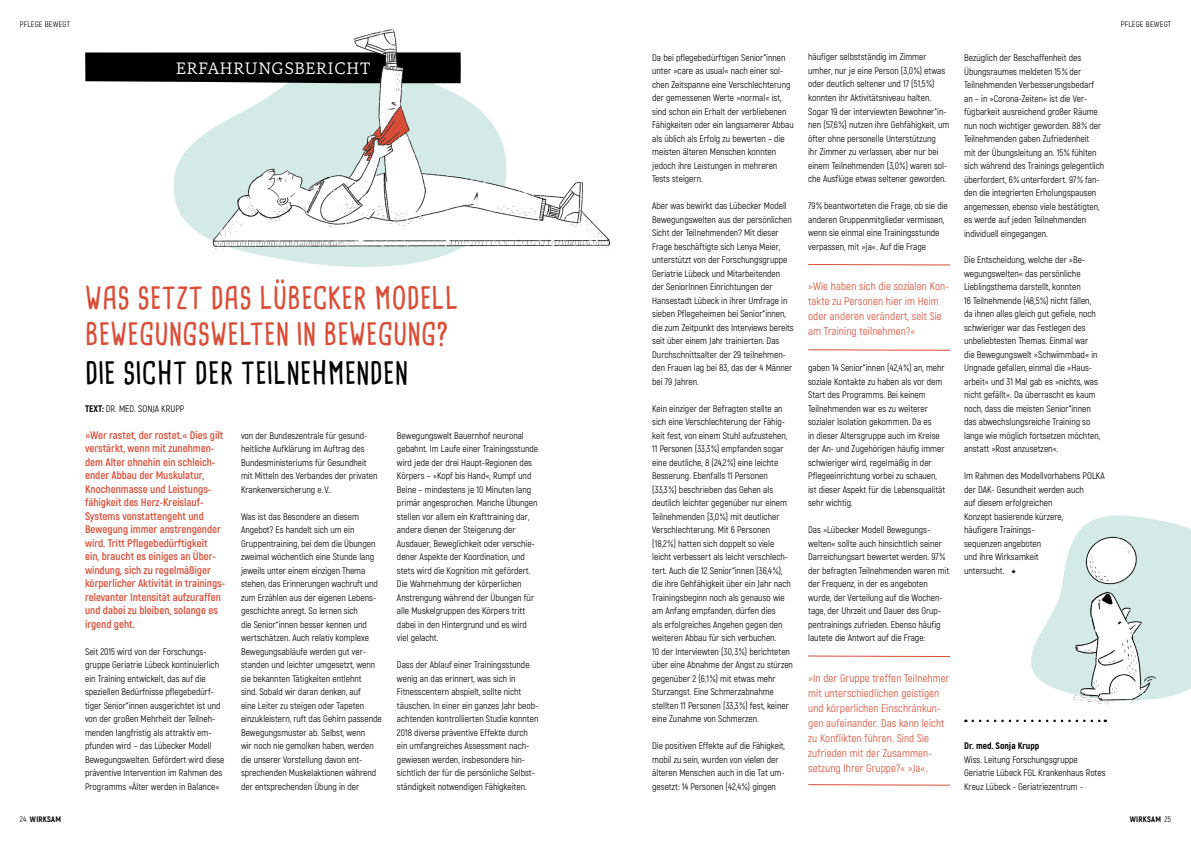
<style>
.page{position:relative;width:1191px;height:842px;background:#fff}
.page>*{position:absolute;margin:0;border:0;box-sizing:border-box;transform-origin:0 0}
.t1{font:700 30px/36px "Cardenio Modern";color:#da4d36}
.t2{font:700 30px "Cardenio Modern";color:#000}
.t3{font:300 17px "Capita";letter-spacing:.04em;color:#fff}
.t4{font:700 11px/13.5px "Akrobat";color:#da4d36}
.t5{font:11px/15px "Akrobat";letter-spacing:.01em;color:#da4d36}
.t6{font:9.5px/13.5px "Akrobat";color:#000}
.t7{font:800 9.5px "Akrobat";color:#000}
.t8{font:8px "Akrobat";letter-spacing:.03em;color:#000}
.t9{font:800 8px "Akrobat";letter-spacing:.03em;color:#000}
.s1{font-family:"Minion Pro"}
.s2{font-weight:800}
.s3{font-weight:400}
</style>
<div class="page">
<svg style="left:173px;top:144px;width:234px;height:123px"></svg>
<svg style="left:1031px;top:515px;width:160px;height:182px"></svg>
<img style="left:1064px;top:588px;width:104px;height:117px">
<img style="left:1082px;top:532px;width:60px;height:56px">
<svg style="left:972px;top:720px;width:133px;height:2px"></svg>
<svg style="left:808px;top:264px;width:142px;height:1px"></svg>
<svg style="left:808px;top:349px;width:142px;height:2px"></svg>
<svg style="left:808px;top:655px;width:142px;height:2px"></svg>
<svg style="left:808px;top:784px;width:142px;height:2px"></svg>
<svg style="left:85px;top:52px;width:107px;height:30px;background:#080808"></svg>
<img style="left:192px;top:29px;width:418px;height:235px">
<p class="t8" style="left:20px;top:19px;width:52px">PFLEGE BEWEGT</p>
<p class="t8" style="left:1121px;top:19px;width:52px">PFLEGE BEWEGT</p>
<p class="t6" style="left:808px;top:50px;width:143px">häufiger selbstständig im Zimmer umher, nur je eine Person (3,0%) etwas oder deutlich seltener und 17 (51,5%) konnten ihr Aktivitätsniveau halten.<br>Sogar 19 der interviewten Bewohner*in&shy;nen (57,6%) nutzen ihre Gehfähigkeit, um öfter ohne personelle Unterstützung<br>ihr Zimmer zu verlassen, aber nur bei einem Teilnehmenden (3,0%) waren sol&shy;che Ausflüge etwas seltener geworden.</p>
<p class="t6" style="left:808px;top:199px;width:141px">79% beantworteten die Frage, ob sie die anderen Gruppenmitglieder vermissen, wenn sie einmal eine Trainingsstunde verpassen, mit »ja«. Auf die Frage</p>
<p class="t5" style="left:808px;top:279px;width:142px">»Wie haben sich die sozialen Kon&shy;takte zu Personen hier im Heim oder anderen verändert, seit Sie am Training teilnehmen?«</p>
<p class="t6" style="left:808px;top:361px;width:139px">gaben 14 Senior*innen (42,4%) an, mehr soziale Kontakte zu haben als vor dem Start des Programms. Bei keinem Teilnehmenden war es zu weiterer sozialer Isolation gekommen. Da es<br>in dieser Altersgruppe auch im Kreise der An- und Zugehörigen häufig immer schwieriger wird, regelmäßig in der Pflegeeinrichtung vorbei zu schauen, ist dieser Aspekt für die Lebensqualität sehr wichtig.</p>
<p class="t6" style="left:808px;top:523px;width:142px">Das »Lübecker Modell Bewegungs&shy;welten« sollte auch hinsichtlich seiner Darreichungsart bewertet werden. 97% der befragten Teilnehmenden waren mit der Frequenz, in der es angeboten wurde, der Verteilung auf die Wochen&shy;tage, der Uhrzeit und Dauer des Grup&shy;pentrainings zufrieden. Ebenso häufig lautete die Antwort auf die Frage:</p>
<p class="t5" style="left:808px;top:670px;width:143px">»In der Gruppe treffen Teilnehmer mit unterschiedlichen geistigen und körperlichen Einschränkun&shy;gen aufeinander. Das kann leicht zu Konflikten führen. Sind Sie zufrieden mit der Zusammen&shy;setzung Ihrer Gruppe?« »Ja«.</p>
<p class="t6" style="left:652px;top:50px;width:143px">Da bei pflegebedürftigen Senior*innen unter »care as usual« nach einer sol&shy;chen Zeitspanne eine Verschlechterung der gemessenen Werte »normal« ist, sind schon ein Erhalt der verbliebenen Fähigkeiten oder ein langsamerer Abbau als üblich als Erfolg zu bewerten – die meisten älteren Menschen konnten jedoch ihre Leistungen in mehreren Tests steigern.</p>
<p class="t6" style="left:652px;top:199px;width:143px">Aber was bewirkt das Lübecker Modell Bewegungswelten aus der persönlichen Sicht der Teilnehmenden? Mit dieser Frage beschäftigte sich Lenya Meier, unterstützt von der Forschungsgruppe Geriatrie Lübeck und Mitarbeitenden der SeniorInnen Einrichtungen der Hansestadt Lübeck in ihrer Umfrage in sieben Pflegeheimen bei Senior*innen, die zum Zeitpunkt des Interviews bereits seit über einem Jahr trainierten. Das Durchschnittsalter der 29 teilnehmen&shy;den Frauen lag bei 83, das der 4 Männer bei 79 Jahren.</p>
<p class="t6" style="left:652px;top:401px;width:142px">Kein einziger der Befragten stellte an sich eine Verschlechterung der Fähig&shy;keit fest, von einem Stuhl aufzustehen, 11 Personen (33,3%) empfanden sogar eine deutliche, 8 (24,2%) eine leichte Besserung. Ebenfalls 11 Personen (33,3%) beschrieben das Gehen als deutlich leichter gegenüber nur einem Teilnehmenden (3,0%) mit deutlicher Verschlechterung. Mit 6 Personen (18,2%) hatten sich doppelt so viele leicht verbessert als leicht verschlech&shy;tert. Auch die 12 Senior*innen (36,4%), die ihre Gehfähigkeit über ein Jahr nach Trainingsbeginn noch als genauso wie am Anfang empfanden, dürfen dies<br>als erfolgreiches Angehen gegen den weiteren Abbau für sich verbuchen.<br>10 der Interviewten (30,3%) berichteten über eine Abnahme der Angst zu stürzen gegenüber 2 (6,1%) mit etwas mehr Sturzangst. Eine Schmerzabnahme stellten 11 Personen (33,3%) fest, keiner eine Zunahme von Schmerzen.</p>
<p class="t6" style="left:652px;top:739px;width:134px">Die positiven Effekte auf die Fähigkeit, mobil zu sein, wurden von vielen der älteren Menschen auch in die Tat um&shy;gesetzt: 14 Personen (42,4%) gingen</p>
<h2 class="t3" style="left:176px;top:57px;width:196px">ERFAHRUNGSBERICHT</h2>
<p class="t6" style="left:964px;top:51px;width:142px">Bezüglich der Beschaffenheit des Übungsraumes meldeten 15% der Teilnehmenden Verbesserungsbedarf an – in »Corona-Zeiten« ist die Ver&shy;fügbarkeit ausreichend großer Räume nun noch wichtiger geworden. 88% der Teilnehmenden gaben Zufriedenheit<br>mit der Übungsleitung an. 15% fühlten sich während des Trainings gelegentlich überfordert, 6% unterfordert. 97% fan&shy;den die integrierten Erholungspausen angemessen, ebenso viele bestätigten, es werde auf jeden Teilnehmenden individuell eingegangen.</p>
<p class="t6" style="left:964px;top:253px;width:138px">Die Entscheidung, welche der »Be&shy;wegungswelten« das persönliche Lieblingsthema darstellt, konnten<br>16 Teilnehmende (48,5%) nicht fällen, da ihnen alles gleich gut gefiele, noch schwieriger war das Festlegen des unbeliebtesten Themas. Einmal war die Bewegungswelt »Schwimmbad« in Ungnade gefallen, einmal die »Haus&shy;arbeit« und 31 Mal gab es »nichts, was nicht gefällt«. Da überrascht es kaum noch, dass die meisten Senior*innen das abwechslungsreiche Training so lange wie möglich fortsetzen möchten, anstatt »Rost anzusetzen«.</p>
<p class="t6" style="left:964px;top:469px;width:142px">Im Rahmen des Modellvorhabens POLKA der DAK- Gesundheit werden auch<br>auf diesem erfolgreichen<br>Konzept basierende kürzere,<br>häufigere Trainings----<br>sequenzen angeboten<br>und ihre Wirksamkeit<br>untersucht. <span class="s1">◆</span></p>
<h1 class="t1" style="left:85px;top:280px;width:375px">WAS SETZT DAS LÜBECKER MODELL<br>BEWEGUNGSWELTEN IN BEWEGUNG?</h1>
<h1 class="t2" style="left:85px;top:352px;width:325px">DIE SICHT DER TEILNEHMENDEN</h1>
<p class="t6" style="left:85px;top:401px;width:101px"><span class="s2">TEXT:</span> DR. MED. SONJA KRUPP</p>
<p class="t4" style="left:85px;top:428px;width:142px">»Wer rastet, der rostet.« Dies gilt verstärkt, wenn mit zunehmen&shy;dem Alter ohnehin ein schleich&shy;ender Abbau der Muskulatur,<br>Knochenmasse und Leistungs&shy;fähigkeit des Herz-Kreislauf-<br>Systems vonstattengeht und<br>Bewegung immer anstrengender wird. Tritt Pflegebedürftigkeit<br>ein, braucht es einiges an Über&shy;windung, sich zu regelmäßiger körperlicher Aktivität in trainings&shy;relevanter Intensität aufzuraffen und dabei zu bleiben, solange es irgend geht.</p>
<p class="t6" style="left:85px;top:644px;width:141px">Seit 2015 wird von der Forschungs&shy;gruppe Geriatrie Lübeck kontinuierlich ein Training entwickelt, das auf die speziellen Bedürfnisse pflegebedürf&shy;tiger Senior*innen ausgerichtet ist und von der großen Mehrheit der Teilneh-- menden langfristig als attraktiv em&shy;pfunden wird – das Lübecker Modell Bewegungswelten. Gefördert wird diese präventive Intervention im Rahmen des Programms »Älter werden in Balance«</p>
<p class="t6" style="left:397px;top:428px;width:143px">Bewegungswelt Bauernhof neuronal gebahnt. Im Laufe einer Trainingsstunde wird jede der drei Haupt-Regionen des Körpers – »Kopf bis Hand«, Rumpf und Beine – mindestens je 10 Minuten lang primär angesprochen. Manche Übungen stellen vor allem ein Krafttraining dar, andere dienen der Steigerung der Ausdauer, Beweglichkeit oder verschie&shy;dener Aspekte der Koordination, und stets wird die Kognition mit gefördert.<br>Die Wahrnehmung der körperlichen Anstrengung während der Übungen für alle Muskelgruppen des Körpers tritt dabei in den Hintergrund und es wird viel gelacht.</p>
<p class="t6" style="left:397px;top:658px;width:143px">Dass der Ablauf einer Trainingsstunde wenig an das erinnert, was sich in Fitnesscentern abspielt, sollte nicht täuschen. In einer ein ganzes Jahr beob&shy;achtenden kontrollierten Studie konnten 2018 diverse präventive Effekte durch ein umfangreiches Assessment nach&shy;gewiesen werden, insbesondere hin&shy;sichtlich der für die persönliche Selbst&shy;ständigkeit notwendigen Fähigkeiten.</p>
<p class="t6" style="left:241px;top:428px;width:138px">von der Bundeszentrale für gesund&shy;heitliche Aufklärung im Auftrag des Bundesministeriums für Gesundheit mit Mitteln des Verbandes der privaten Krankenversicherung e.V..</p>
<p class="t6" style="left:241px;top:509px;width:142px">Was ist das Besondere an diesem Angebot? Es handelt sich um ein Gruppentraining, bei dem die Übungen zweimal wöchentlich eine Stunde lang jeweils unter einem einzigen Thema stehen, das Erinnerungen wachruft und zum Erzählen aus der eigenen Lebens&shy;geschichte anregt. So lernen sich<br>die Senior*innen besser kennen und wertschätzen. Auch relativ komplexe Bewegungsabläufe werden gut ver&shy;standen und leichter umgesetzt, wenn sie bekannten Tätigkeiten entlehnt<br>sind. Sobald wir daran denken, auf<br>eine Leiter zu steigen oder Tapeten einzukleistern, ruft das Gehirn passende Bewegungsmuster ab. Selbst, wenn<br>wir noch nie gemolken haben, werden die unserer Vorstellung davon ent&shy;sprechenden Muskelaktionen während der entsprechenden Übung in der</p>
<p class="t7" style="left:964px;top:740px;width:77px">Dr. med. Sonja Krupp</p>
<p class="t6" style="left:964px;top:752px;width:143px">Wiss. Leitung Forschungsgruppe<br>Geriatrie Lübeck FGL Krankenhaus Rotes<br>Kreuz Lübeck - Geriatriezentrum -</p>
<p class="t9" style="left:20px;top:814px;width:43px"><span class="s3">24</span> WIRKSAM</p>
<p class="t9" style="left:1129px;top:814px;width:43px">WIRKSAM <span class="s3">25</span></p>
</div>
